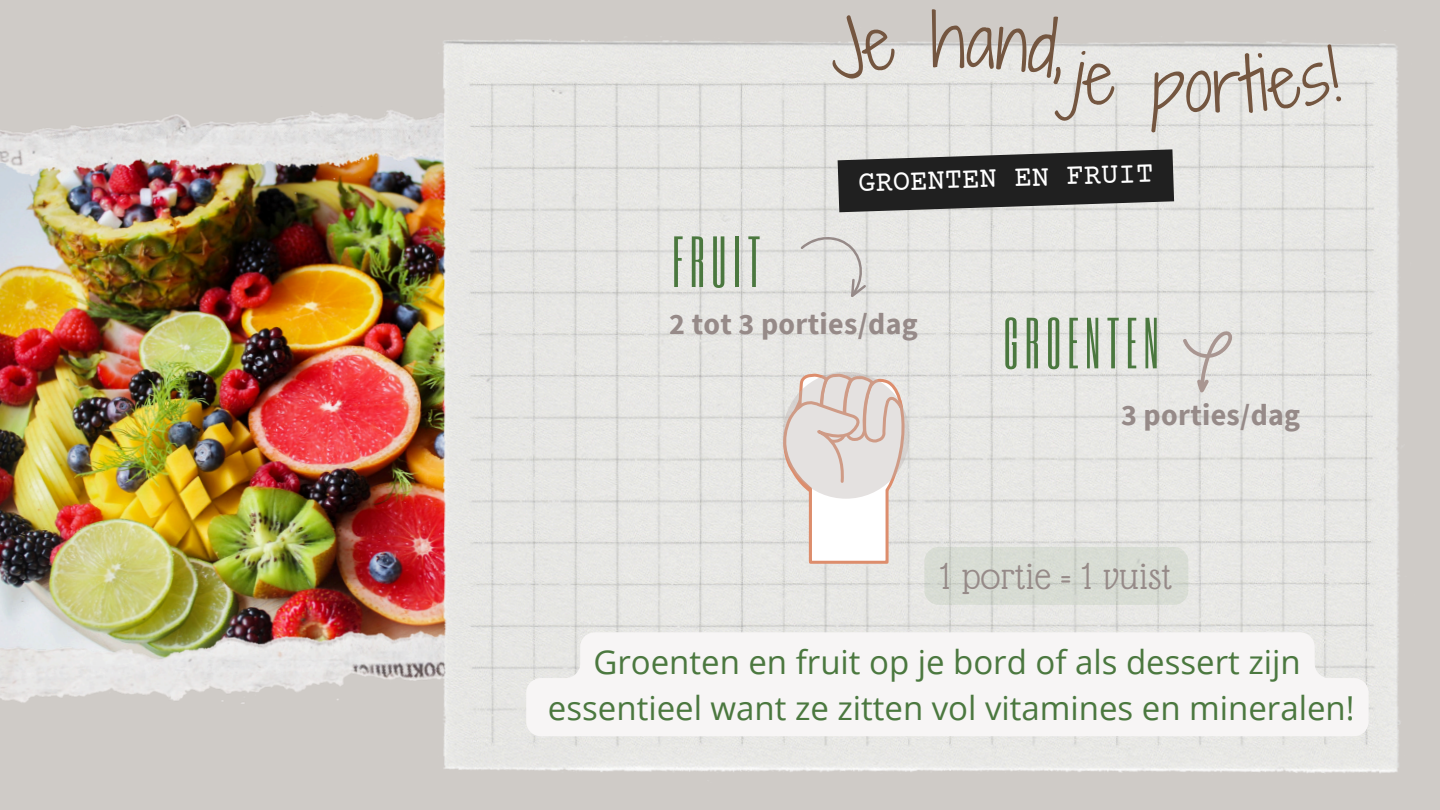
<style>
.page{position:relative;width:1440px;height:810px;background:#cfcbc7}
.page>*{position:absolute;margin:0;border:0;box-sizing:border-box;transform-origin:0 0}
.t1{font:70px "Shadows Into Light Two";color:#745640}
.t2{font:60px "Six Caps";letter-spacing:.105em;color:#4b783f}
.t3{font:40px "Glass Antiqua";letter-spacing:.01em;color:#968a88}
.t4{font:33px/45.8px "Open Sans";color:#4b783f;text-align:center}
.t5{font:700 30px "Source Sans Pro";letter-spacing:.01em;color:#968a88}
.t6{font:29px "Courier Prime";color:#fff}
</style>
<div class="page">
<img style="left:0;top:110px;width:430px;height:594px">
<img style="left:430px;top:39px;width:970px;height:734px">
<svg style="left:771px;top:372px;width:139px;height:192px;background:#ede7e3"></svg>
<svg style="left:783px;top:372px;width:127px;height:127px;background:#e0d5d2"></svg>
<svg style="left:791px;top:225px;width:86px;height:76px;background:#e0e0dd"></svg>
<svg style="left:1183px;top:331px;width:49px;height:61px;background:#dad7d4"></svg>
<svg style="left:838px;top:149px;width:336px;height:63px;background:#424242"></svg>
<div style="left:924px;top:547px;width:264px;height:58px;background:#d7dcd4;border-radius:14px"></div>
<div style="left:526px;top:632px;width:843px;height:104px;background:#f7f5f5"></div>
<svg style="left:826px;top:39px;width:70px;height:42px;background:#e4e3e0"></svg>
<svg style="left:966px;top:39px;width:152px;height:84px;background:#e4e4e1"></svg>
<svg style="left:1151px;top:43px;width:190px;height:91px;background:#e5e4e2"></svg>
<h5 class="t1" style="left:931px;top:-11px;width:36px">h</h5>
<h4 class="t2" style="left:672px;top:221px;width:90px">FRUIT</h4>
<h1 class="t6" style="left:858px;top:169px;width:297px;rotate:-2deg">GROENTEN EN FRUIT</h1>
<p class="t5" style="left:669px;top:304px;width:250px">2 tot 3 porties/dag</p>
<h2 class="t2" style="left:1003px;top:302px;width:157px">GROENTEN</h2>
<p class="t5" style="left:1121px;top:396px;width:181px">3 porties/dag</p>
<h2 class="t3" style="left:940px;top:555px;width:233px">1 portie = 1 vuist</h2>
<p class="t4" style="left:548px;top:638px;width:808px">Groenten en fruit op je bord of als dessert zijn essentieel want ze zitten vol vitamines en mineralen!</p>
</div>
